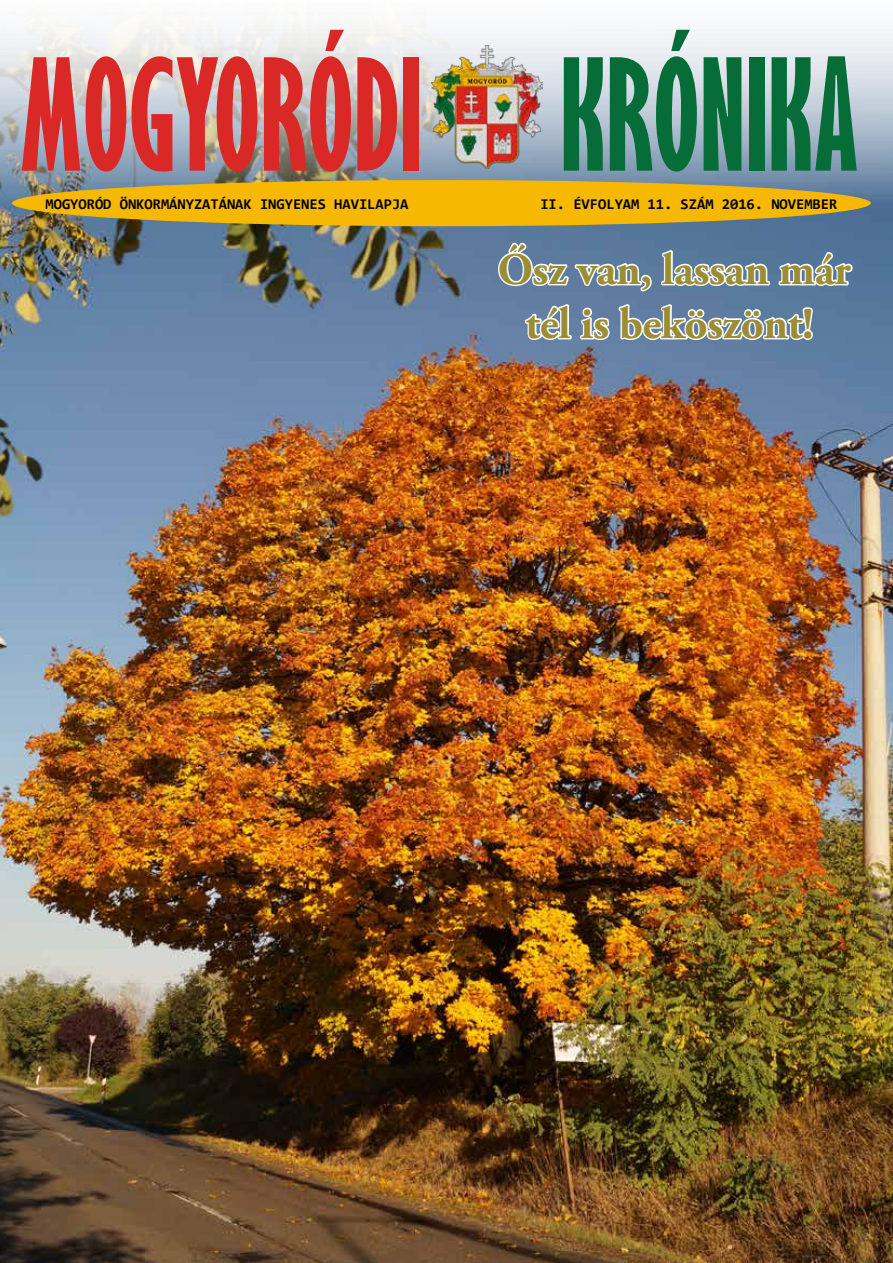
<style>
.page{position:relative;width:893px;height:1263px;background:#fff}
.page>*{position:absolute;margin:0;border:0;box-sizing:border-box;transform-origin:0 0}
.t1{font:700 extra-condensed 142.5px "Gill Sans";color:#da2827}
.t2{font:700 45px/54px "Adobe Garamond Pro";letter-spacing:-.01em;color:#9a8d33;text-align:center}
.t3{font:700 15px "Consolas";color:#000}
.s1{color:#066d38}
</style>
<div class="page">
<img style="left:0;top:25px;width:893px;height:1238px">
<div style="left:12px;top:180px;width:859px;height:46px;background:#f6b801;border-radius:50%"></div>
<img style="left:431px;top:46px;width:112px;height:123px">
<svg style="left:497px;top:86px;width:156px;height:207px"></svg>
<svg style="left:660px;top:86px;width:109px;height:202px"></svg>
<svg style="left:777px;top:86px;width:77px;height:202px"></svg>
<svg style="left:525px;top:303px;width:46px;height:38px"></svg>
<svg style="left:579px;top:306px;width:32px;height:35px"></svg>
<svg style="left:619px;top:303px;width:195px;height:39px"></svg>
<h1 class="t1" style="left:19px;top:28px;width:841px">MOGYORÓDI <span class="s1">KRÓNIKA</span></h1>
<p class="t3" style="left:45px;top:194px;width:365px">MOGYORÓD ÖNKORMÁNYZATÁNAK INGYENES HAVILAPJA</p>
<p class="t3" style="left:540px;top:194px;width:67px">II . ÉVFOLYA</p>
<p class="t3" style="left:631px;top:194px;width:208px">M 11. SZÁM 2016. NOVEMBER</p>
<h2 class="t2" style="left:498px;top:243px;width:355px">Ősz van, lassan már tél is beköszönt!</h2>
</div>
